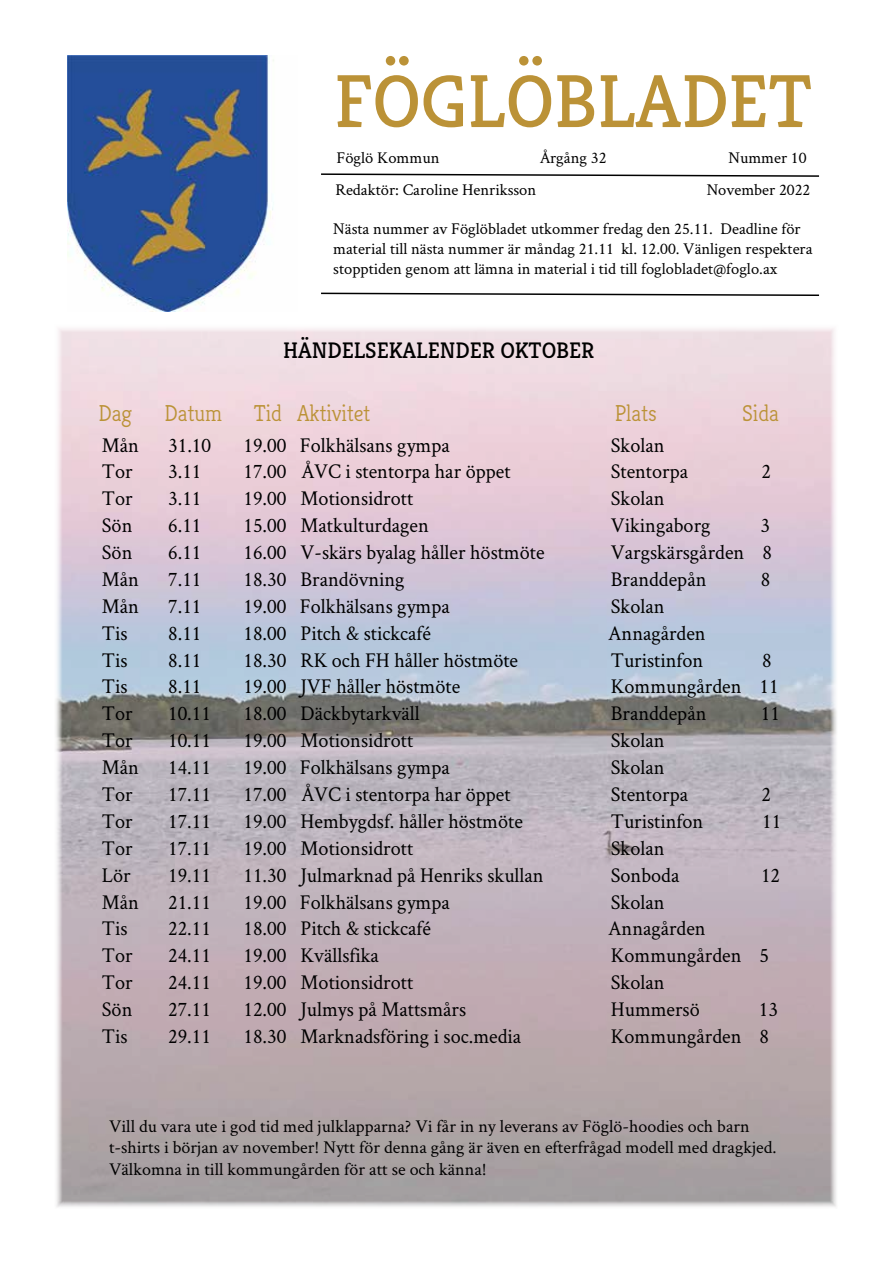
<style>
.page{position:relative;width:893px;height:1263px;background:#fff}
.page>*{position:absolute;margin:0;border:0;box-sizing:border-box;transform-origin:0 0}
.t1{font:75px "Kreon";color:#bb9237}
.t2{font:300 23.1px "Kreon";color:#bb9237;scale:.96 1}
.t3{font:22.5px "Kreon";color:#000}
.t4{font:21.15px "Crimson Text";color:#000;scale:.96 1}
.t5{font:18px/21.6px "Crimson Text";color:#000}
.t6{font:16.5px/19.8px "Crimson Text";color:#000}
</style>
<div class="page">
<svg style="left:321px;top:292px;width:499px;height:4px"></svg>
<svg style="left:321px;top:173px;width:499px;height:4px"></svg>
<img style="left:67px;top:55px;width:207px;height:257px">
<img style="left:56px;top:328px;width:781px;height:879px">
<h1 class="t1" style="left:334px;top:56px;width:479px">FÖGLÖBLADET</h1>
<p class="t6" style="left:336px;top:147px;width:104px">Föglö Kommun</p>
<p class="t6" style="left:539px;top:147px;width:69px">Årgång 32</p>
<p class="t6" style="left:728px;top:147px;width:80px">Nummer 10</p>
<p class="t6" style="left:335px;top:179px;width:202px">Redaktör: Caroline Henriksson</p>
<p class="t6" style="left:707px;top:179px;width:105px">November 2022</p>
<p class="t6" style="left:333px;top:218px;width:481px">Nästa nummer av Föglöbladet utkommer fredag den 25.11. Deadline för material till nästa nummer är måndag 21.11 kl. 12.00. Vänligen respektera stopptiden genom att lämna in material i tid till foglobladet@foglo.ax</p>
<p class="t3" style="left:283px;top:336px;width:313px">HÄNDELSEKALENDER OKTOBER</p>
<p class="t2" style="left:98px;top:400px;width:37px">Dag</p>
<p class="t2" style="left:165px;top:400px;width:61px">Datum</p>
<p class="t2" style="left:254px;top:400px;width:123px">Tid Aktivitet</p>
<p class="t2" style="left:615px;top:400px;width:45px">Plats</p>
<p class="t2" style="left:742px;top:400px;width:40px">Sida</p>
<p class="t4" style="left:102px;top:430px;width:40px">Mån</p>
<p class="t4" style="left:168px;top:430px;width:46px">31.10</p>
<p class="t4" style="left:243px;top:430px;width:217px">19.00 Folkhälsans gympa</p>
<p class="t4" style="left:611px;top:430px;width:57px">Skolan</p>
<p class="t4" style="left:102px;top:457px;width:34px">Tor</p>
<p class="t4" style="left:168px;top:457px;width:36px">3.11</p>
<p class="t4" style="left:243px;top:457px;width:280px">17.00 ÅVC i stentorpa har öppet</p>
<p class="t4" style="left:611px;top:457px;width:82px">Stentorpa</p>
<p class="t4" style="left:761px;top:457px;width:11px">2</p>
<p class="t4" style="left:102px;top:484px;width:34px">Tor</p>
<p class="t4" style="left:168px;top:484px;width:36px">3.11</p>
<p class="t4" style="left:243px;top:484px;width:178px">19.00 Motionsidrott</p>
<p class="t4" style="left:611px;top:484px;width:57px">Skolan</p>
<p class="t4" style="left:102px;top:511px;width:33px">Sön</p>
<p class="t4" style="left:168px;top:511px;width:36px">6.11</p>
<p class="t4" style="left:243px;top:511px;width:195px">15.00 Matkulturdagen</p>
<p class="t4" style="left:611px;top:511px;width:105px">Vikingaborg</p>
<p class="t4" style="left:760px;top:511px;width:11px">3</p>
<p class="t4" style="left:102px;top:538px;width:33px">Sön</p>
<p class="t4" style="left:168px;top:538px;width:36px">6.11</p>
<p class="t4" style="left:243px;top:538px;width:315px">16.00 V-skärs byalag håller höstmöte</p>
<p class="t4" style="left:611px;top:538px;width:169px">Vargskärsgården 8</p>
<p class="t4" style="left:102px;top:565px;width:40px">Mån</p>
<p class="t4" style="left:168px;top:565px;width:36px">7.11</p>
<p class="t4" style="left:243px;top:565px;width:169px">18.30 Brandövning</p>
<p class="t4" style="left:611px;top:565px;width:101px">Branddepån</p>
<p class="t4" style="left:761px;top:565px;width:11px">8</p>
<p class="t4" style="left:102px;top:592px;width:40px">Mån</p>
<p class="t4" style="left:168px;top:592px;width:36px">7.11</p>
<p class="t4" style="left:243px;top:592px;width:217px">19.00 Folkhälsans gympa</p>
<p class="t4" style="left:611px;top:592px;width:57px">Skolan</p>
<p class="t4" style="left:102px;top:618px;width:28px">Tis</p>
<p class="t4" style="left:168px;top:618px;width:36px">8.11</p>
<p class="t4" style="left:243px;top:618px;width:197px">18.00 Pitch &amp; stickcafé</p>
<p class="t4" style="left:608px;top:618px;width:103px">Annagården</p>
<p class="t4" style="left:102px;top:645px;width:28px">Tis</p>
<p class="t4" style="left:168px;top:645px;width:36px">8.11</p>
<p class="t4" style="left:243px;top:645px;width:288px">18.30 RK och FH håller höstmöte</p>
<p class="t4" style="left:611px;top:645px;width:98px">Turistinfon</p>
<p class="t4" style="left:762px;top:645px;width:11px">8</p>
<p class="t4" style="left:102px;top:672px;width:28px">Tis</p>
<p class="t4" style="left:168px;top:672px;width:36px">8.11</p>
<p class="t4" style="left:243px;top:672px;width:227px">19.00 JVF håller höstmöte</p>
<p class="t4" style="left:611px;top:672px;width:176px">Kommungården 11</p>
<p class="t4" style="left:102px;top:699px;width:34px">Tor</p>
<p class="t4" style="left:168px;top:699px;width:46px">10.11</p>
<p class="t4" style="left:243px;top:699px;width:185px">18.00 Däckbytarkväll</p>
<p class="t4" style="left:611px;top:699px;width:101px">Branddepån</p>
<p class="t4" style="left:761px;top:699px;width:21px">11</p>
<p class="t4" style="left:102px;top:726px;width:34px">Tor</p>
<p class="t4" style="left:168px;top:726px;width:46px">10.11</p>
<p class="t4" style="left:243px;top:726px;width:178px">19.00 Motionsidrott</p>
<p class="t4" style="left:611px;top:726px;width:57px">Skolan</p>
<p class="t4" style="left:102px;top:753px;width:40px">Mån</p>
<p class="t4" style="left:168px;top:753px;width:46px">14.11</p>
<p class="t4" style="left:243px;top:753px;width:217px">19.00 Folkhälsans gympa</p>
<p class="t4" style="left:611px;top:753px;width:57px">Skolan</p>
<p class="t4" style="left:102px;top:780px;width:34px">Tor</p>
<p class="t4" style="left:168px;top:780px;width:46px">17.11</p>
<p class="t4" style="left:243px;top:780px;width:280px">17.00 ÅVC i stentorpa har öppet</p>
<p class="t4" style="left:611px;top:780px;width:82px">Stentorpa</p>
<p class="t4" style="left:761px;top:780px;width:11px">2</p>
<p class="t4" style="left:102px;top:807px;width:34px">Tor</p>
<p class="t4" style="left:168px;top:807px;width:46px">17.11</p>
<p class="t4" style="left:243px;top:807px;width:293px">19.00 Hembygdsf. håller höstmöte</p>
<p class="t4" style="left:611px;top:807px;width:98px">Turistinfon</p>
<p class="t4" style="left:762px;top:807px;width:21px">11</p>
<p class="t4" style="left:102px;top:833px;width:34px">Tor</p>
<p class="t4" style="left:168px;top:833px;width:46px">17.11</p>
<p class="t4" style="left:243px;top:833px;width:178px">19.00 Motionsidrott</p>
<p class="t4" style="left:611px;top:833px;width:57px">Skolan</p>
<p class="t4" style="left:102px;top:860px;width:32px">Lör</p>
<p class="t4" style="left:168px;top:860px;width:46px">19.11</p>
<p class="t4" style="left:243px;top:860px;width:314px">11.30 Julmarknad på Henriks skullan</p>
<p class="t4" style="left:611px;top:860px;width:73px">Sonboda</p>
<p class="t4" style="left:761px;top:860px;width:21px">12</p>
<p class="t4" style="left:102px;top:887px;width:40px">Mån</p>
<p class="t4" style="left:168px;top:887px;width:46px">21.11</p>
<p class="t4" style="left:243px;top:887px;width:217px">19.00 Folkhälsans gympa</p>
<p class="t4" style="left:611px;top:887px;width:57px">Skolan</p>
<p class="t4" style="left:102px;top:914px;width:28px">Tis</p>
<p class="t4" style="left:168px;top:914px;width:46px">22.11</p>
<p class="t4" style="left:243px;top:914px;width:197px">18.00 Pitch &amp; stickcafé</p>
<p class="t4" style="left:608px;top:914px;width:103px">Annagården</p>
<p class="t4" style="left:102px;top:941px;width:34px">Tor</p>
<p class="t4" style="left:168px;top:941px;width:46px">24.11</p>
<p class="t4" style="left:243px;top:941px;width:143px">19.00 Kvällsfika</p>
<p class="t4" style="left:611px;top:941px;width:166px">Kommungården 5</p>
<p class="t4" style="left:102px;top:968px;width:34px">Tor</p>
<p class="t4" style="left:168px;top:968px;width:46px">24.11</p>
<p class="t4" style="left:243px;top:968px;width:178px">19.00 Motionsidrott</p>
<p class="t4" style="left:611px;top:968px;width:57px">Skolan</p>
<p class="t4" style="left:102px;top:995px;width:33px">Sön</p>
<p class="t4" style="left:168px;top:995px;width:46px">27.11</p>
<p class="t4" style="left:243px;top:995px;width:233px">12.00 Julmys på Mattsmårs</p>
<p class="t4" style="left:611px;top:995px;width:94px">Hummersö</p>
<p class="t4" style="left:759px;top:995px;width:21px">13</p>
<p class="t4" style="left:102px;top:1022px;width:28px">Tis</p>
<p class="t4" style="left:168px;top:1022px;width:46px">29.11</p>
<p class="t4" style="left:243px;top:1022px;width:291px">18.30 Marknadsföring i soc.media</p>
<p class="t4" style="left:611px;top:1022px;width:166px">Kommungården 8</p>
<p class="t5" style="left:109px;top:1114px;width:669px">Vill du vara ute i god tid med julklapparna? Vi får in ny leverans av Föglö-hoodies och barn t-shirts i början av november! Nytt för denna gång är även en efterfrågad modell med dragkjed.<br>Välkomna in till kommungården för att se och känna!</p>
</div>
